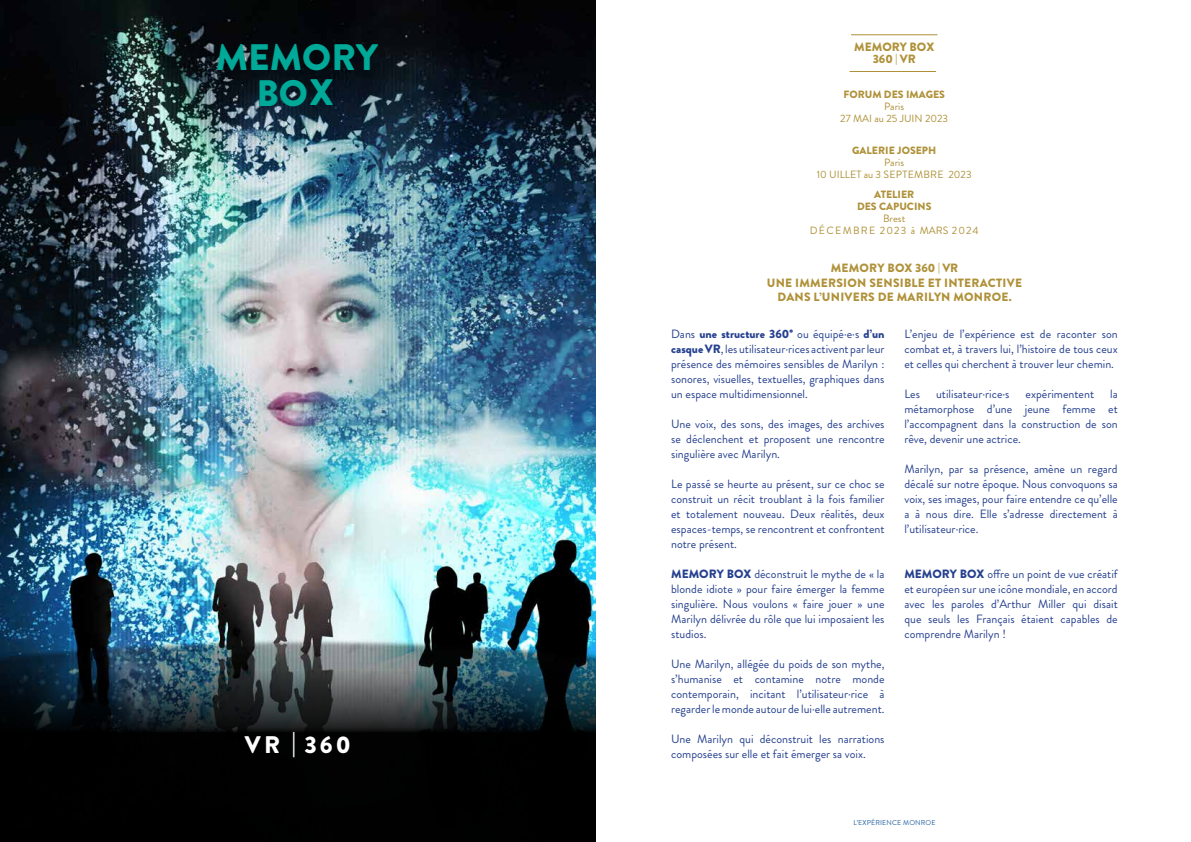
<style>
.page{position:relative;width:1191px;height:842px;background:#fff}
.page>*{position:absolute;margin:0;border:0;box-sizing:border-box;transform-origin:0 0}
.t1{font:900 36.8px/35.8px "Brandon Grotesque";color:#00a998;text-align:center}
.t2{font:900 24px "Brandon Grotesque";color:#fff}
.t3{font:12px/15px "Brandon Grotesque";color:#25408f;text-align:justify}
.t4{font:900 12px/14.4px "Brandon Grotesque";letter-spacing:.02em;color:#af9138;text-align:center}
.t5{font:900 12px/12px "Brandon Grotesque";color:#af9138;text-align:center}
.t6{font:10.5px/12px "Brandon Grotesque";color:#af9138;text-align:center}
.t7{font:900 10.5px/12px "Brandon Grotesque";color:#af9138;text-align:center}
.t8{font:10.5px/12px "Brandon Grotesque";letter-spacing:.1em;color:#af9138;text-align:center}
.t9{font:7px "Brandon Grotesque";letter-spacing:.02em;color:#215e9e}
.s1{font-size:10.5px}
.s2{font-weight:900}
</style>
<div class="page">
<img style="left:0;top:0;width:595px;height:657px">
<hr style="left:851px;top:34px;width:86px;height:1px;background:#af9138">
<hr style="left:849px;top:71px;width:87px;height:1px;background:#af9138">
<svg style="left:0;top:657px;width:595px;height:185px"></svg>
<h1 class="t1" style="left:216px;top:40px;width:163px">MEMORY<br>BOX</h1>
<h2 class="t2" style="left:245px;top:728px;width:107px">VR | 360</h2>
<p class="t5" style="left:854px;top:41px;width:81px">MEMORY BOX<br>360 <span class="s1">|</span> VR</p>
<p class="t7" style="left:843px;top:88px;width:103px">FORUM DES IMAGES</p>
<p class="t6" style="left:840px;top:100px;width:109px">Paris<br>27 MAI au 25 JUIN 2023</p>
<p class="t7" style="left:852px;top:144px;width:86px">GALERIE JOSEPH</p>
<p class="t6" style="left:817px;top:156px;width:156px">Paris<br>10 UILLET au 3 SEPTEMBRE 2023</p>
<p class="t7" style="left:857px;top:188px;width:76px">ATELIER<br>DES CAPUCINS</p>
<p class="t8" style="left:810px;top:212px;width:170px">Brest<br>DÉCEMBRE 2023 à MARS 2024</p>
<p class="t4" style="left:767px;top:261px;width:257px">MEMORY BOX 360 <span class="s1">|</span> VR<br>UNE IMMERSION SENSIBLE ET INTERACTIVE<br>DANS L’UNIVERS DE MARILYN MONROE.</p>
<p class="t3" style="left:671px;top:326px;width:215px">Dans <span class="s2">une structure 360°</span> ou équipé·e·s <span class="s2">d’un casque VR</span>, les utilisateur·rices activent par leur présence des mémoires sensibles de Marilyn : sonores, visuelles, textuelles, graphiques dans un espace multidimensionnel.</p>
<p class="t3" style="left:671px;top:416px;width:215px">Une voix, des sons, des images, des archives se déclenchent et proposent une rencontre singulière avec Marilyn.</p>
<p class="t3" style="left:671px;top:476px;width:215px">Le passé se heurte au présent, sur ce choc se construit un récit troublant à la fois familier et totalement nouveau. Deux réalités, deux espaces-temps, se rencontrent et confrontent notre présent.</p>
<p class="t3" style="left:671px;top:566px;width:215px"><span class="s2">MEMORY BOX</span> déconstruit le mythe de « la blonde idiote » pour faire émerger la femme singulière. Nous voulons « faire jouer » une Marilyn délivrée du rôle que lui imposaient les studios.</p>
<p class="t3" style="left:671px;top:656px;width:215px">Une Marilyn, allégée du poids de son mythe, s’humanise et contamine notre monde contemporain, incitant l’utilisateur·rice à regarder le monde autour de lui·elle autrement.</p>
<p class="t3" style="left:671px;top:731px;width:215px">Une Marilyn qui déconstruit les narrations composées sur elle et fait émerger sa voix.</p>
<p class="t3" style="left:904px;top:326px;width:215px">L’enjeu de l’expérience est de raconter son combat et, à travers lui, l’histoire de tous ceux et celles qui cherchent à trouver leur chemin.</p>
<p class="t3" style="left:904px;top:386px;width:17px">Les</p>
<p class="t3" style="left:936px;top:386px;width:75px">utilisateur·rice·s</p>
<p class="t3" style="left:1025px;top:386px;width:70px">expérimentent</p>
<p class="t3" style="left:904px;top:386px;width:215px;text-indent:206px">la métamorphose d’une jeune femme et l’accompagnent dans la construction de son rêve, devenir une actrice.</p>
<p class="t3" style="left:904px;top:461px;width:215px">Marilyn, par sa présence, amène un regard décalé sur notre époque. Nous convoquons sa voix, ses images, pour faire entendre ce qu’elle a à nous dire. Elle s’adresse directement à l’utilisateur·rice.</p>
<p class="t3" style="left:904px;top:566px;width:215px"><span class="s2">MEMORY BOX</span> offre un point de vue créatif et européen sur une icône mondiale, en accord avec les paroles d’Arthur Miller qui disait que seuls les Français étaient capables de comprendre Marilyn !</p>
<p class="t9" style="left:853px;top:818px;width:84px">L’EXPÉRIENCE MONROE</p>
</div>
